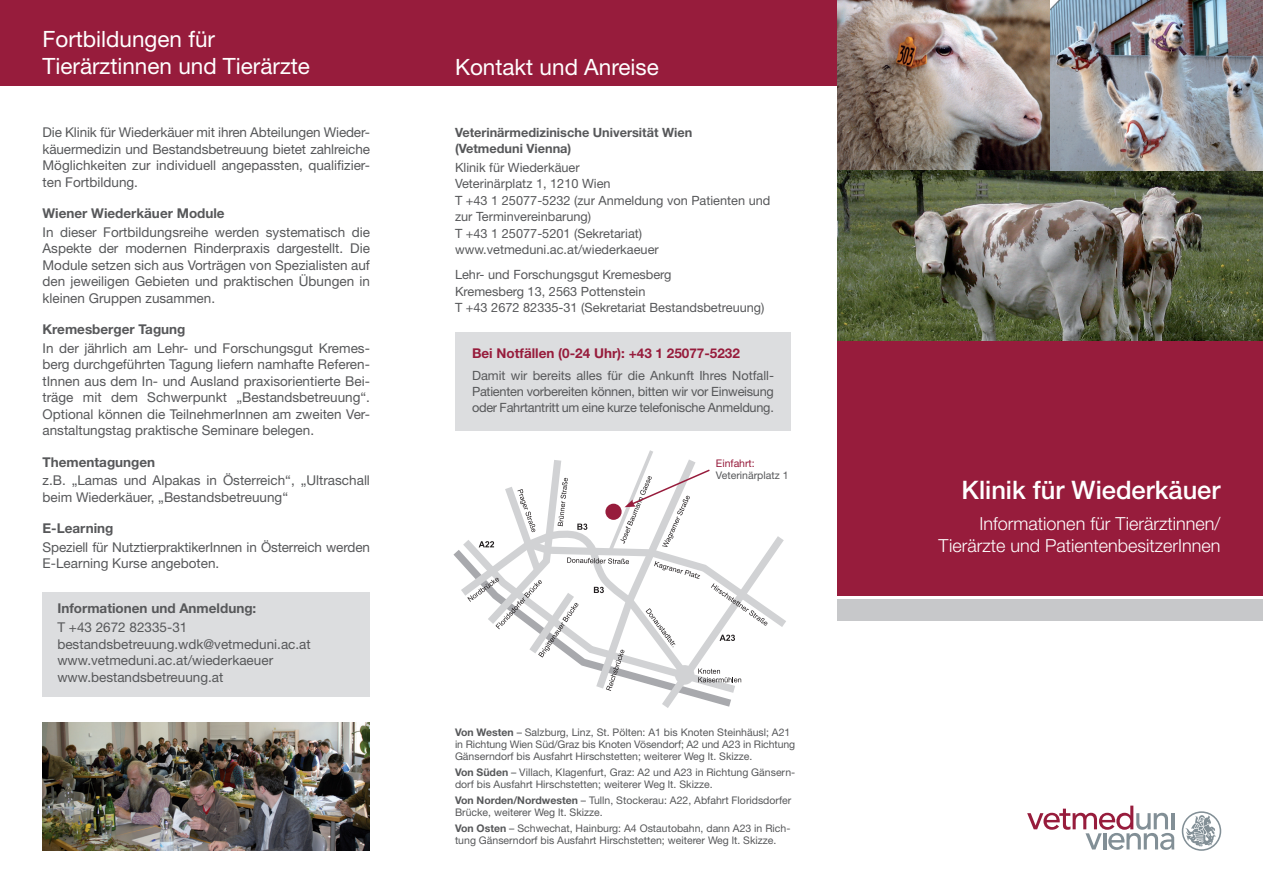
<style>
.page{position:relative;width:1263px;height:893px;background:#fff}
.page>*{position:absolute;margin:0;border:0;box-sizing:border-box;transform-origin:0 0}
.t1{font:500 25.5px "Helvetica Neue LT Std";color:#fff}
.t2{font:22.5px/27px "Helvetica Neue LT Std";color:#fff}
.t3{font:300 18px/21.6px "Helvetica Neue LT Std";color:#fff;text-align:right}
.t4{font:13.5px/16.5px "Helvetica Neue LT Std";color:#57585a;text-align:justify}
.t5{font:700 13.5px "Helvetica Neue LT Std";color:#57585a}
.t6{font:700 13.5px "Helvetica Neue LT Std";color:#971c3c}
.t7{font:12.75px/16.5px "Helvetica Neue LT Std";color:#57585a}
.t8{font:700 12.75px/16.5px "Helvetica Neue LT Std";color:#57585a}
.t9{font:10.5px/12px "Helvetica Neue LT Std";color:#57585a}
.t10{font:10.5px "Helvetica Neue LT Std";color:#971c3c}
.s1{font-weight:700}
</style>
<div class="page">
<img style="left:43px;top:723px;width:327px;height:127px">
<div style="left:0;top:0;width:1263px;height:85px;background:#971c3c"></div>
<div style="left:838px;top:0;width:425px;height:595px;background:#971c3c"></div>
<svg style="left:1027px;top:806px;width:147px;height:44px"></svg>
<svg style="left:1182px;top:811px;width:39px;height:40px"></svg>
<div style="left:838px;top:600px;width:425px;height:21px;background:#c7c8ca"></div>
<img style="left:838px;top:0;width:425px;height:340px">
<svg style="left:453px;top:450px;width:333px;height:258px"></svg>
<div style="left:455px;top:332px;width:336px;height:99px;background:#dcdddf"></div>
<img style="left:1050px;top:0;width:213px;height:170px">
<div style="left:43px;top:592px;width:327px;height:104px;background:#dcdddf"></div>
<h2 class="t2" style="left:43px;top:26px;width:269px">Fortbildungen für<br>Tierärztinnen und Tierärzte</h2>
<p class="t4" style="left:43px;top:124px;width:329px">Die Klinik für Wiederkäuer mit ihren Abteilungen Wieder&shy;käuermedizin und Bestandsbetreuung bietet zahlreiche Möglichkeiten zur individuell angepassten, qualifizier&shy;ten Fortbildung.</p>
<p class="t5" style="left:43px;top:205px;width:184px">Wiener Wiederkäuer Module</p>
<p class="t4" style="left:43px;top:223px;width:329px">In dieser Fortbildungsreihe werden systematisch die Aspekte der modernen Rinderpraxis dargestellt. Die Module setzen sich aus Vorträgen von Spezialisten auf den jeweiligen Gebieten und praktischen Übungen in kleinen Gruppen zusammen.</p>
<p class="t5" style="left:43px;top:321px;width:144px">Kremesberger Tagung</p>
<p class="t4" style="left:43px;top:339px;width:329px">In der jährlich am Lehr- und Forschungsgut Kremes&shy;berg durchgeführten Tagung liefern namhafte Referen&shy;tInnen aus dem In- und Ausland praxisorientierte Bei&shy;träge mit dem Schwerpunkt „Bestandsbetreuung“.<br>Optional können die TeilnehmerInnen am zweiten Ver&shy;anstaltungstag praktische Seminare belegen.</p>
<p class="t5" style="left:43px;top:453px;width:114px">Thementagungen</p>
<p class="t4" style="left:43px;top:472px;width:329px">z.B. „Lamas und Alpakas in Österreich“, „Ultraschall beim Wiederkäuer, „Bestandsbetreuung“</p>
<p class="t5" style="left:43px;top:520px;width:72px">E-Learning</p>
<p class="t4" style="left:43px;top:538px;width:329px">Speziell für NutztierpraktikerInnen in Österreich werden<br>E-Learning Kurse angeboten.</p>
<p class="t5" style="left:57px;top:600px;width:200px">Informationen und Anmeldung:</p>
<p class="t4" style="left:57px;top:619px;width:255px;text-align:left">T +43 2672 82335-31 bestandsbetreuung.wdk@vetmeduni.ac.at www.vetmeduni.ac.at/wiederkaeuer www.bestandsbetreuung.at</p>
<h2 class="t2" style="left:455px;top:53px;width:205px">Kontakt und Anreise</h2>
<p class="t8" style="left:455px;top:124px;width:239px">Veterinärmedizinische Universität Wien (Vetmeduni Vienna)</p>
<p class="t7" style="left:455px;top:159px;width:317px">Klinik für Wiederkäuer<br>Veterinärplatz 1, 1210 Wien<br>T +43 1 25077-5232 (zur Anmeldung von Patienten und zur Terminvereinbarung)<br>T +43 1 25077-5201 (Sekretariat) www.vetmeduni.ac.at/wiederkaeuer</p>
<p class="t7" style="left:455px;top:266px;width:311px">Lehr- und Forschungsgut Kremesberg<br>Kremesberg 13, 2563 Pottenstein<br>T +43 2672 82335-31 (Sekretariat Bestandsbetreuung)</p>
<p class="t6" style="left:472px;top:345px;width:269px">Bei Notfällen (0-24 Uhr): +43 1 25077-5232</p>
<p class="t7" style="left:472px;top:368px;width:303px;line-height:15.8px;text-align:justify">Damit wir bereits alles für die Ankunft Ihres Notfall-Patienten vorbereiten können, bitten wir vor Einweisung oder Fahrtantritt um eine kurze telefonische Anmeldung.</p>
<p class="t10" style="left:716px;top:457px;width:40px">Einfahrt:</p>
<p class="t9" style="left:716px;top:469px;width:74px">Veterinärplatz 1</p>
<p class="t9" style="left:455px;top:726px;width:342px"><span class="s1">Von Westen</span> – Salzburg, Linz, St. Pölten: A1 bis Knoten Steinhäusl; A21 in Richtung Wien Süd/Graz bis Knoten Vösendorf; A2 und A23 in Richtung<br>Gänserndorf bis Ausfahrt Hirschstetten; weiterer Weg lt. Skizze.</p>
<p class="t9" style="left:455px;top:766px;width:342px"><span class="s1">Von Süden</span> – Villach, Klagenfurt, Graz: A2 und A23 in Richtung Gänsern&shy;dorf bis Ausfahrt Hirschstetten; weiterer Weg lt. Skizze.</p>
<p class="t9" style="left:455px;top:794px;width:338px"><span class="s1">Von Norden/Nordwesten</span> – Tulln, Stockerau: A22, Abfahrt Floridsdorfer<br>Brücke, weiterer Weg lt. Skizze.</p>
<p class="t9" style="left:455px;top:823px;width:337px"><span class="s1">Von Osten</span> – Schwechat, Hainburg: A4 Ostautobahn, dann A23 in Rich&shy;tung Gänserndorf bis Ausfahrt Hirschstetten; weiterer Weg lt. Skizze.</p>
<h1 class="t1" style="left:961px;top:474px;width:260px">Klinik für Wiederkäuer</h1>
<h3 class="t3" style="left:938px;top:513px;width:283px">Informationen für Tierärztinnen/<br>Tierärzte und PatientenbesitzerInnen</h3>
</div>
